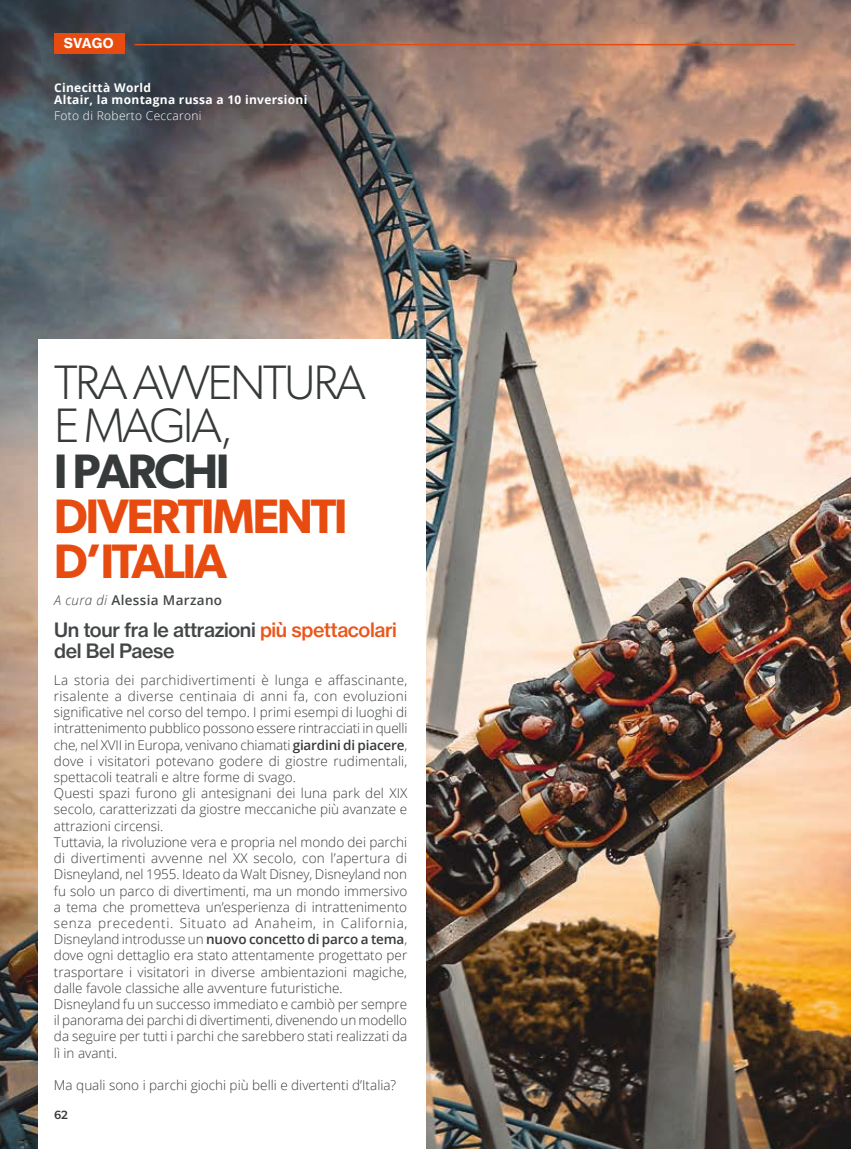
<style>
.page{position:relative;width:851px;height:1149px;background:#fff}
.page>*{position:absolute;margin:0;border:0;box-sizing:border-box;transform-origin:0 0}
.t1{font:600 48.45px/45px "Gibson";letter-spacing:-.05em;color:#e84b0f}
.t2{font:300 48.45px/43px "Gibson";letter-spacing:-.05em;color:#373a3b}
.t3{font:600 48.45px "Gibson";letter-spacing:-.05em;color:#373a3b}
.t4{font:19.5px/21px "N Haas Grotesk TX Pro 65 Md";letter-spacing:-.02em;color:#434647}
.t5{font:300 13.5px/16.2px "Open Sans";color:#373a3b}
.t6{font:600 13.5px "Open Sans";letter-spacing:.025em;color:#434647}
.t7{font:13.5px "N Haas Grotesk TX Pro 75 Bd";letter-spacing:-.005em;color:#fff}
.t8{font:700 12px/12px "Open Sans";letter-spacing:.025em;color:#fff}
.t9{font:300 12px "Open Sans";letter-spacing:.025em;color:#fff}
.t10{font:500 12px "Gibson";color:#373a3b}
.s1{font-weight:300;font-style:italic}
.s2{color:#ea561b}
.s3{font-weight:600}
</style>
<div class="page">
<img style="left:0;top:0;width:850px;height:1148px">
<div style="left:54px;top:34px;width:70px;height:20px;background:#e84b0f"></div>
<hr style="left:134px;top:44px;width:660px;height:1px;background:#e84b0f">
<div style="left:38px;top:596px;width:387px;height:552px;background:#fff"></div>
<div style="left:38px;top:339px;width:387px;height:275px;background:#fff"></div>
<p class="t7" style="left:64px;top:35px;width:51px">SVAGO</p>
<p class="t8" style="left:54px;top:82px;width:255px">Cinecittà World<br>Altair, la montagna russa a 10 inversioni</p>
<p class="t9" style="left:54px;top:107px;width:149px">Foto di Roberto Ceccaroni</p>
<h1 class="t2" style="left:54px;top:360px;width:313px">TRA AVVENTURA<br>E MAGIA,</h1>
<h1 class="t3" style="left:54px;top:442px;width:177px">I PARCHI</h1>
<h1 class="t1" style="left:54px;top:492px;width:295px">DIVERTIMENTI<br>D’ITALIA</h1>
<p class="t6" style="left:54px;top:590px;width:169px"><span class="s1">A cura di</span> Alessia Marzano</p>
<h2 class="t4" style="left:54px;top:619px;width:344px">Un tour fra le attrazioni <span class="s2">più spettacolari </span>del Bel Paese</h2>
<p class="t5" style="left:54px;top:671px;width:355px">La storia dei parchidivertimenti è lunga e affascinante, risalente a diverse centinaia di anni fa, con evoluzioni significative nel corso del tempo. I primi esempi di luoghi di intrattenimento pubblico possono essere rintracciati in quelli che, nel XVII in Europa, venivano chiamati <span class="s3">giardini di piacere</span>, dove i visitatori potevano godere di giostre rudimentali, spettacoli teatrali e altre forme di svago.<br>Questi spazi furono gli antesignani dei luna park del XIX secolo, caratterizzati da giostre meccaniche più avanzate e attrazioni circensi.<br>Tuttavia, la rivoluzione vera e propria nel mondo dei parchi di divertimenti avvenne nel XX secolo, con l’apertura di Disneyland, nel 1955. Ideato da Walt Disney, Disneyland non fu solo un parco di divertimenti, ma un mondo immersivo a tema che prometteva un’esperienza di intrattenimento senza precedenti. Situato ad Anaheim, in California, Disneyland introdusse un <span class="s3">nuovo concetto di parco a tema</span>, dove ogni dettaglio era stato attentamente progettato per trasportare i visitatori in diverse ambientazioni magiche, dalle favole classiche alle avventure futuristiche.<br>Disneyland fu un successo immediato e cambiò per sempre il panorama dei parchi di divertimenti, divenendo un modello da seguire per tutti i parchi che sarebbero stati realizzati da lì in avanti.</p>
<p class="t5" style="left:54px;top:1076px;width:344px">Ma quali sono i parchi giochi più belli e divertenti d’Italia?</p>
<p class="t10" style="left:54px;top:1107px;width:15px">62</p>
</div>
